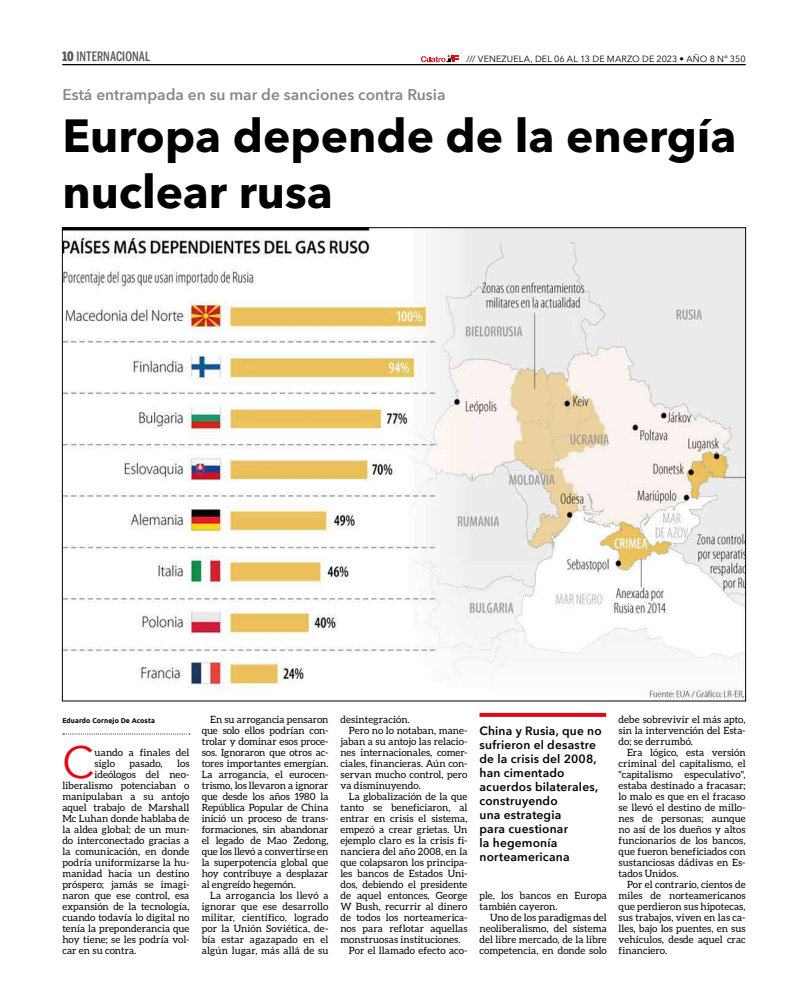
<style>
.page{position:relative;width:808px;height:1007px;background:#fff}
.page>*{position:absolute;margin:0;border:0;box-sizing:border-box;transform-origin:0 0}
.t1{font:700 46px/55.2px "Avenir Next LT Pro";color:#000}
.t2{font:45.2px "Avenir";color:#e30613}
.t3{font:600 15.5px "Avenir Next";color:#878787}
.t4{font:500 13px "Benton Sans Comp";letter-spacing:.005em;color:#575756}
.t5{font:600 12px/14px "Avenir Next";letter-spacing:.015em;color:#000}
.t6{font:10px/11px "Aleo";letter-spacing:.005em;color:#000;text-align:justify}
.t7{font:9px "Avenir Next";letter-spacing:.015em;color:#000}
.t8{font:700 7px "Ubuntu";letter-spacing:.01em;color:#000}
.s1{font-weight:900}
</style>
<div class="page">
<hr style="left:62px;top:64px;width:684px;height:1px;background:#000">
<svg style="left:421px;top:54px;width:38px;height:8px"></svg>
<svg style="left:63px;top:733px;width:127px;height:1px"></svg>
<img style="left:64px;top:229px;width:680px;height:470px">
<svg style="left:479px;top:712px;width:127px;height:4px"></svg>
<h3 class="t4" style="left:62px;top:48px;width:89px"><span class="s1">10</span> INTERNACIONAL</h3>
<p class="t7" style="left:466px;top:51px;width:281px">/// VENEZUELA, DEL 06 AL 13 DE MARZO DE 2023 • AÑO 8 Nº 350</p>
<h3 class="t3" style="left:62px;top:82px;width:385px">Está entrampada en su mar de sanciones contra Rusia</h3>
<h1 class="t1" style="left:62px;top:108px;width:676px">Europa depende de la energía nuclear rusa</h1>
<p class="t8" style="left:62px;top:716px;width:94px">Eduardo Cornejo De Acosta</p>
<h2 class="t2" style="left:62px;top:735px;width:33px">C</h2>
<p class="t6" style="left:95px;top:746px;width:96px">uando a finales del siglo</p>
<p class="t6" style="left:130px;top:757px;width:35px">pasado,</p>
<p class="t6" style="left:177px;top:757px;width:14px">los</p>
<p class="t6" style="left:95px;top:768px;width:96px">ideólogos del neo-</p>
<p class="t6" style="left:62px;top:779px;width:129px">liberalismo potenciaban o</p>
<p class="t6" style="left:62px;top:790px;width:129px">manipulaban a su antojo</p>
<p class="t6" style="left:62px;top:801px;width:129px">aquel trabajo de Marshall</p>
<p class="t6" style="left:62px;top:812px;width:129px">Mc Luhan donde hablaba de</p>
<p class="t6" style="left:62px;top:823px;width:129px">la aldea global; de un mun-</p>
<p class="t6" style="left:62px;top:834px;width:129px">do interconectado gracias a</p>
<p class="t6" style="left:62px;top:845px;width:129px">la comunicación, en donde</p>
<p class="t6" style="left:62px;top:856px;width:129px">podría uniformizarse la hu-</p>
<p class="t6" style="left:62px;top:867px;width:129px">manidad hacia un destino</p>
<p class="t6" style="left:62px;top:878px;width:129px">próspero; jamás se imagi-</p>
<p class="t6" style="left:62px;top:889px;width:129px">naron que ese control, esa</p>
<p class="t6" style="left:62px;top:900px;width:129px">expansión de la tecnología,</p>
<p class="t6" style="left:62px;top:911px;width:129px">cuando todavía lo digital no</p>
<p class="t6" style="left:62px;top:922px;width:129px">tenía la preponderancia que</p>
<p class="t6" style="left:62px;top:933px;width:129px">hoy tiene; se les podría vol-</p>
<p class="t6" style="left:62px;top:944px;width:76px">car en su contra.</p>
<p class="t6" style="left:340px;top:713px;width:71px">desintegración.</p>
<p class="t6" style="left:349px;top:724px;width:120px">Pero no lo notaban, mane-</p>
<p class="t6" style="left:340px;top:735px;width:129px">jaban a su antojo las relacio-</p>
<p class="t6" style="left:340px;top:746px;width:129px">nes internacionales, comer-</p>
<p class="t6" style="left:340px;top:757px;width:129px">ciales, financieras. Aún con-</p>
<p class="t6" style="left:340px;top:768px;width:129px">servan mucho control, pero</p>
<p class="t6" style="left:340px;top:779px;width:82px">va disminuyendo.</p>
<p class="t6" style="left:349px;top:790px;width:120px">La globalización de la que</p>
<p class="t6" style="left:340px;top:801px;width:129px">tanto se beneficiaron, al</p>
<p class="t6" style="left:340px;top:812px;width:129px">entrar en crisis el sistema,</p>
<p class="t6" style="left:340px;top:823px;width:129px">empezó a crear grietas. Un</p>
<p class="t6" style="left:340px;top:834px;width:129px">ejemplo claro es la crisis fi-</p>
<p class="t6" style="left:340px;top:845px;width:129px">nanciera del año 2008, en la</p>
<p class="t6" style="left:340px;top:856px;width:129px">que colapsaron los principa-</p>
<p class="t6" style="left:340px;top:867px;width:129px">les bancos de Estados Uni-</p>
<p class="t6" style="left:340px;top:878px;width:129px">dos, debiendo el presidente</p>
<p class="t6" style="left:340px;top:889px;width:129px">de aquel entonces, George</p>
<p class="t6" style="left:340px;top:900px;width:129px">W Bush, recurrir al dinero</p>
<p class="t6" style="left:340px;top:911px;width:129px">de todos los norteamerica-</p>
<p class="t6" style="left:340px;top:922px;width:129px">nos para reflotar aquellas</p>
<p class="t6" style="left:340px;top:933px;width:122px">monstruosas instituciones.</p>
<p class="t6" style="left:349px;top:944px;width:120px">Por el llamado efecto aco-</p>
<p class="t6" style="left:202px;top:713px;width:128px;text-indent:8px">En su arrogancia pensaron que solo ellos podrían con&shy;trolar y dominar esos proce&shy;sos. Ignoraron que otros ac&shy;tores importantes emergían.<br>La arrogancia, el eurocen&shy;trismo, los llevaron a ignorar que desde los años 1980 la República Popular de China inició un proceso de trans&shy;formaciones, sin abandonar el legado de Mao Zedong, que los llevó a convertirse en la superpotencia global que hoy contribuye a desplazar al engreído hegemón.</p>
<p class="t6" style="left:202px;top:889px;width:128px;text-indent:8px">La arrogancia los llevó a ignorar que ese desarrollo militar, científico, logrado por la Unión Soviética, de&shy;bía estar agazapado en el algún lugar, más allá de su</p>
<p class="t6" style="left:479px;top:889px;width:129px">ple, los bancos en Europa también cayeron.</p>
<p class="t5" style="left:479px;top:723px;width:124px">China y Rusia, que no sufrieron el desastre de la crisis del 2008, han cimentado acuerdos bilaterales, construyendo<br>una estrategia<br>para cuestionar<br>la hegemonía norteamericana</p>
<p class="t6" style="left:479px;top:911px;width:129px;text-indent:11px">Uno de los paradigmas del neoliberalismo, del sistema del libre mercado, de la libre competencia, en donde solo</p>
<p class="t6" style="left:618px;top:713px;width:129px">debe sobrevivir el más apto, sin la intervención del Esta&shy;do; se derrumbó.</p>
<p class="t6" style="left:618px;top:746px;width:129px;text-indent:8px">Era lógico, esta versión criminal del capitalismo, el "capitalismo especulativo", estaba destinado a fracasar; lo malo es que en el fracaso se llevó el destino de millo&shy;nes de personas; aunque no así de los dueños y altos funcionarios de los bancos, que fueron beneficiados con sustanciosas dádivas en Es&shy;tados Unidos.</p>
<p class="t6" style="left:618px;top:878px;width:129px;text-indent:8px">Por el contrario, cientos de miles de norteamericanos que perdieron sus hipotecas, sus trabajos, viven en las ca&shy;lles, bajo los puentes, en sus vehículos, desde aquel crac financiero.</p>
</div>
